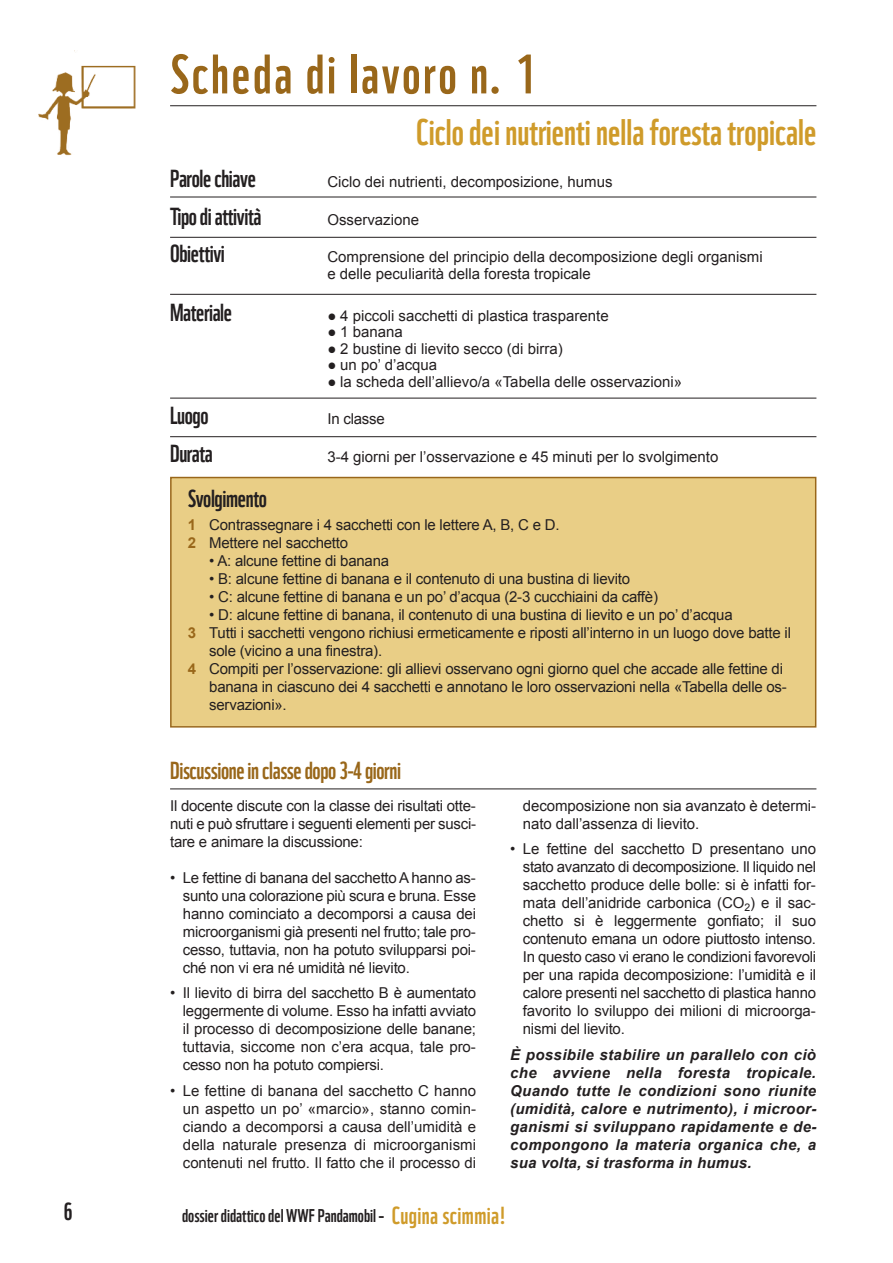
<style>
.page{position:relative;width:893px;height:1263px;background:#fff}
.page>*{position:absolute;margin:0;border:0;box-sizing:border-box;transform-origin:0 0}
.t1{font:54px "WWF";letter-spacing:.05em;color:#99671a}
.t2{font:36px "WWF";color:#cf9b2a}
.t3{font:24px "WWF";letter-spacing:-.015em;color:#231f20}
.t4{font:24px "WWF";letter-spacing:-.015em;color:#99671a}
.t5{font:18px "WWF";color:#231f20}
.t6{font:15px/18px "Arial";letter-spacing:-.015em;color:#231f20;text-align:justify}
.t7{font:italic 700 15px/18px "Arial";letter-spacing:.02em;color:#231f20;text-align:justify}
.s1{font-family:"Times New Roman"}
.s2{font-weight:700;color:#99671a}
.s3{font-size:24px;color:#cf9b2a}
</style>
<div class="page">
<div style="left:172px;top:478px;width:643px;height:248px;background:#e9ce86"></div>
<div style="left:170px;top:477px;width:646px;height:250px;border:2px solid #99671a"></div>
<hr style="left:170px;top:105px;width:646px;height:1px;background:#231f20">
<hr style="left:170px;top:197px;width:646px;height:1px;background:#231f20">
<hr style="left:170px;top:237px;width:646px;height:1px;background:#231f20">
<hr style="left:170px;top:294px;width:646px;height:1px;background:#231f20">
<hr style="left:170px;top:398px;width:646px;height:1px;background:#231f20">
<hr style="left:170px;top:436px;width:646px;height:1px;background:#231f20">
<hr style="left:170px;top:788px;width:646px;height:1px;background:#231f20">
<img style="left:38px;top:50px;width:98px;height:106px">
<h3 class="t3" style="left:64px;top:1203px;width:10px">6</h3>
<h1 class="t1" style="left:170px;top:55px;width:367px">Scheda di lavoro n. 1</h1>
<h2 class="t2" style="left:416px;top:119px;width:402px">Ciclodeinutrientinellaforestatropicale</h2>
<h3 class="t3" style="left:170px;top:170px;width:87px">Parolechiave</h3>
<p class="t6" style="left:327px;top:173px;width:287px">Ciclo dei nutrienti, decomposizione, humus</p>
<h3 class="t3" style="left:170px;top:208px;width:93px">Tipodiattività</h3>
<p class="t6" style="left:327px;top:211px;width:93px">Osservazione</p>
<h3 class="t3" style="left:170px;top:245px;width:56px">Obiettivi</h3>
<p class="t6" style="left:327px;top:249px;width:437px;line-height:16.5px">Comprensione del principio della decomposizione degli organismi e delle peculiarità della foresta tropicale</p>
<h3 class="t3" style="left:170px;top:304px;width:64px">Materiale</h3>
<p class="t6" style="left:327px;top:307px;width:283px"><span class="s1">●</span> 4 piccoli sacchetti di plastica trasparente</p>
<p class="t6" style="left:327px;top:323px;width:77px"><span class="s1">●</span> 1 banana</p>
<p class="t6" style="left:327px;top:340px;width:237px"><span class="s1">●</span> 2 bustine di lievito secco (di birra)</p>
<p class="t6" style="left:327px;top:356px;width:111px"><span class="s1">●</span> un po’ d’acqua</p>
<p class="t6" style="left:327px;top:373px;width:356px"><span class="s1">●</span> la scheda dell’allievo/a «Tabella delle osservazioni»</p>
<h3 class="t3" style="left:170px;top:407px;width:40px">Luogo</h3>
<p class="t6" style="left:327px;top:410px;width:59px">In classe</p>
<h3 class="t3" style="left:170px;top:445px;width:44px">Durata</h3>
<p class="t6" style="left:327px;top:448px;width:393px">3-4 giorni per l’osservazione e 45 minuti per lo svolgimento</p>
<h3 class="t3" style="left:188px;top:490px;width:80px">Svolgimento</h3>
<p class="t6" style="left:188px;top:516px;width:373px"><span class="s2">1</span> Contrassegnare i 4 sacchetti con le lettere A, B, C e D.<br><span class="s2">2</span> Mettere nel sacchetto</p>
<p class="t6" style="left:209px;top:552px;width:181px">• A: alcune fettine di banana</p>
<p class="t6" style="left:209px;top:570px;width:422px">• B: alcune fettine di banana e il contenuto di una bustina di lievito</p>
<p class="t6" style="left:209px;top:588px;width:450px">• C: alcune fettine di banana e un po’ d’acqua (2-3 cucchiaini da caffè)</p>
<p class="t6" style="left:209px;top:606px;width:525px">• D: alcune fettine di banana, il contenuto di una bustina di lievito e un po’ d’acqua</p>
<p class="t6" style="left:188px;top:624px;width:604px"><span class="s2">3</span> Tutti i sacchetti vengono richiusi ermeticamente e riposti all’interno in un luogo dove batte il</p>
<p class="t6" style="left:209px;top:642px;width:174px">sole (vicino a una finestra).</p>
<p class="t6" style="left:188px;top:660px;width:597px"><span class="s2">4</span> Compiti per l’osservazione: gli allievi osservano ogni giorno quel che accade alle fettine di</p>
<p class="t6" style="left:209px;top:678px;width:579px">banana in ciascuno dei 4 sacchetti e annotano le loro osservazioni nella «Tabella delle os-</p>
<p class="t6" style="left:209px;top:696px;width:79px">servazioni».</p>
<h3 class="t4" style="left:170px;top:762px;width:233px">Discussioneinclassedopo3-4giorni</h3>
<p class="t6" style="left:170px;top:797px;width:307px">Il docente discute con la classe dei risultati otte&shy;nuti e può sfruttare i seguenti elementi per susci&shy;tare e animare la discussione:</p>
<p class="t6" style="left:183px;top:869px;width:295px;text-indent:-13px">• Le fettine di banana del sacchetto A hanno as&shy;sunto una colorazione più scura e bruna. Esse hanno cominciato a decomporsi a causa dei microorganismi già presenti nel frutto; tale pro&shy;cesso, tuttavia, non ha potuto svilupparsi poi&shy;ché non vi era né umidità né lievito.</p>
<p class="t6" style="left:183px;top:984px;width:295px;text-indent:-13px">• Il lievito di birra del sacchetto B è aumentato leggermente di volume. Esso ha infatti avviato il processo di decomposizione delle banane; tuttavia, siccome non c’era acqua, tale pro&shy;cesso non ha potuto compiersi.</p>
<p class="t6" style="left:183px;top:1082px;width:295px;text-indent:-13px">• Le fettine di banana del sacchetto C hanno un aspetto un po’ «marcio», stanno comin&shy;ciando a decomporsi a causa dell’umidità e della naturale presenza di microorganismi contenuti nel frutto. Il fatto che il processo di</p>
<p class="t6" style="left:523px;top:797px;width:295px">decomposizione non sia avanzato è determi&shy;nato dall’assenza di lievito.</p>
<p class="t6" style="left:523px;top:840px;width:295px;text-indent:-13px">• Le fettine del sacchetto D presentano uno stato avanzato di decomposizione. Il liquido nel sacchetto produce delle bolle: si è infatti for&shy;mata dell’anidride carbonica (CO<sub>2</sub>) e il sac&shy;chetto si è leggermente gonfiato; il suo contenuto emana un odore piuttosto intenso.<br>In questo caso vi erano le condizioni favorevoli per una rapida decomposizione: l’umidità e il calore presenti nel sacchetto di plastica hanno favorito lo sviluppo dei milioni di microorga&shy;nismi del lievito.</p>
<p class="t7" style="left:510px;top:1046px;width:307px">È possibile stabilire un parallelo con ciò che avviene nella foresta tropicale.<br>Quando tutte le condizioni sono riunite (umidità, calore e nutrimento), i microor&shy;ganismi si sviluppano rapidamente e de&shy;compongono la materia organica che, a sua volta, si trasforma in humus.</p>
<p class="t5" style="left:182px;top:1209px;width:326px">dossierdidatticodelWWFPandamobil – <span class="s3">Cugina scimmia!</span></p>
</div>
